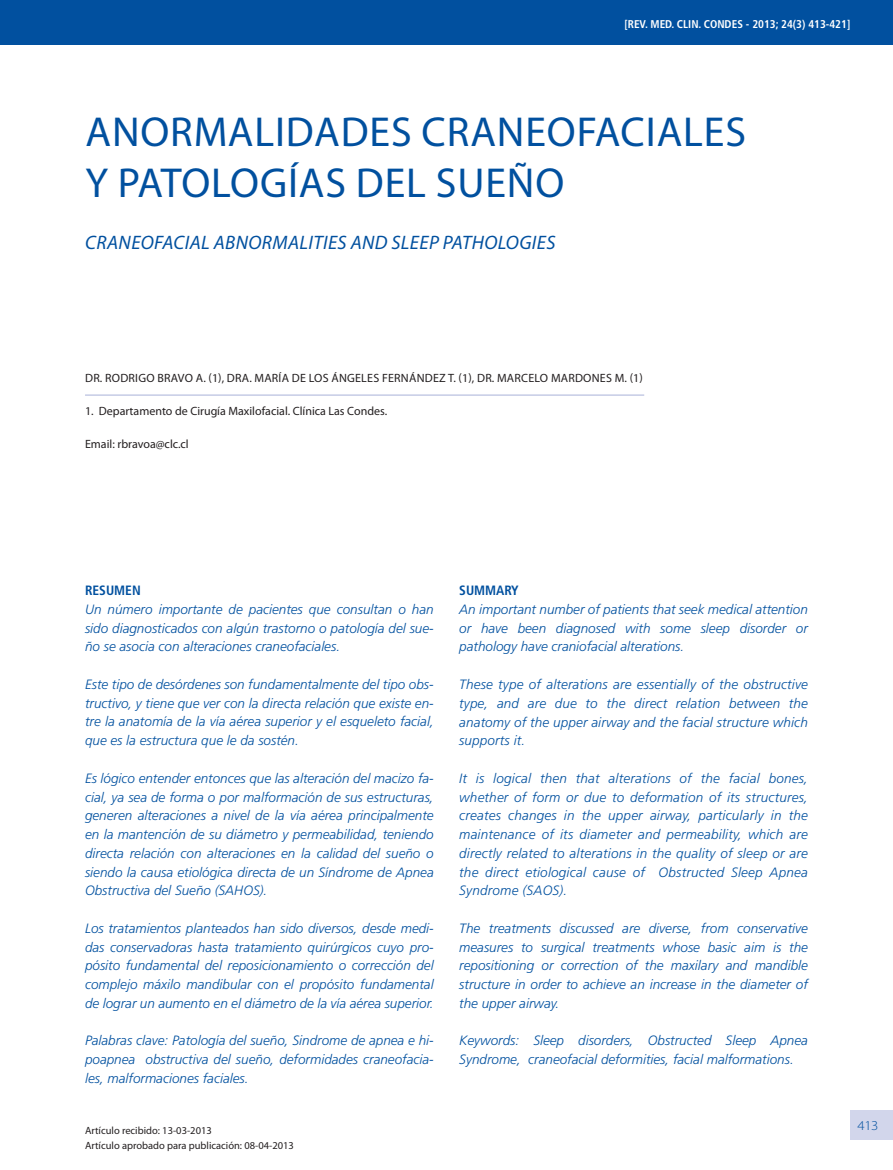
<style>
.page{position:relative;width:893px;height:1170px;background:#fff}
.page>*{position:absolute;margin:0;border:0;box-sizing:border-box;transform-origin:0 0}
.t1{font:42px/50.4px "Myriad Pro";letter-spacing:.02em;color:#01509f}
.t2{font:italic 19.5px "Myriad Pro";letter-spacing:.02em;color:#01509f}
.t3{font:italic 300 13.5px/18.8px "Frutiger";color:#01509f;text-align:justify}
.t4{font:700 condensed 13.5px "Frutiger";color:#01509f}
.t5{font:300 13.5px "Myriad Pro";color:#01509f;scale:1.1 1}
.t6{font:12px "Myriad Pro";color:#231f20}
.t7{font:700 condensed 11.25px "Frutiger";color:#fff}
.t8{font:10.5px/15.8px "Myriad Pro";color:#231f20}
</style>
<div class="page">
<div style="left:850px;top:1110px;width:43px;height:30px;background:#d2d6eb"></div>
<div style="left:0;top:0;width:893px;height:44px;background:#01509f"></div>
<hr style="left:85px;top:394px;width:559px;height:2px;background:#c5cbe5">
<p class="t7" style="left:624px;top:17px;width:227px">[REV. MED. CLIN. CONDES - 2013; 24(3) 413-421]</p>
<h1 class="t1" style="left:85px;top:106px;width:662px">ANORMALIDADES CRANEOFACIALES<br>Y PATOLOGÍAS DEL SUEÑO</h1>
<h2 class="t2" style="left:85px;top:230px;width:472px">CRANEOFACIAL ABNORMALITIES AND SLEEP PATHOLOGIES</h2>
<p class="t6" style="left:85px;top:371px;width:35px">Dr. Rodrigo</p>
<p class="t6" style="left:157px;top:371px;width:114px">Bravo A. (1), Dra. María</p>
<p class="t6" style="left:292px;top:371px;width:25px">de los</p>
<p class="t6" style="left:331px;top:371px;width:16px">Ángeles</p>
<p class="t6" style="left:382px;top:371px;width:15px">Fernánde</p>
<p class="t6" style="left:439px;top:371px;width:76px">z T. (1), Dr. Marcelo</p>
<p class="t6" style="left:551px;top:371px;width:18px">Mardones</p>
<p class="t6" style="left:615px;top:371px;width:30px">M. (1)</p>
<p class="t6" style="left:85px;top:404px;width:304px">1. Departamento de Cirugía Maxilofacial. Clínica Las Condes.</p>
<p class="t6" style="left:85px;top:437px;width:105px">Email: rbravoa@clc.cl</p>
<p class="t4" style="left:85px;top:582px;width:57px">RESUMEN</p>
<p class="t3" style="left:85px;top:599px;width:350px">Un número importante de pacientes que consultan o han sido diagnosticados con algún trastorno o patología del sue&shy;ño se asocia con alteraciones craneofaciales.</p>
<p class="t3" style="left:85px;top:674px;width:350px">Este tipo de desórdenes son fundamentalmente del tipo obs&shy;tructivo, y tiene que ver con la directa relación que existe en&shy;tre la anatomía de la vía aérea superior y el esqueleto facial, que es la estructura que le da sostén.</p>
<p class="t3" style="left:85px;top:768px;width:350px">Es lógico entender entonces que las alteración del macizo fa&shy;cial, ya sea de forma o por malformación de sus estructuras, generen alteraciones a nivel de la vía aérea principalmente en la mantención de su diámetro y permeabilidad, teniendo directa relación con alteraciones en la calidad del sueño o siendo la causa etiológica directa de un Síndrome de Apnea Obstructiva del Sueño (SAHOS).</p>
<p class="t3" style="left:85px;top:918px;width:350px">Los tratamientos planteados han sido diversos, desde medi&shy;das conservadoras hasta tratamiento quirúrgicos cuyo pro&shy;pósito fundamental del reposicionamiento o corrección del complejo máxilo mandibular con el propósito fundamental de lograr un aumento en el diámetro de la vía aérea superior.</p>
<p class="t3" style="left:85px;top:1031px;width:350px">Palabras clave: Patología del sueño, Sindrome de apnea e hi&shy;poapnea obstructiva del sueño, deformidades craneofacia&shy;les, malformaciones faciales.</p>
<p class="t8" style="left:85px;top:1121px;width:210px">Artículo recibido: 13-03-2013<br>Artículo aprobado para publicación: 08-04-2013</p>
<p class="t4" style="left:459px;top:582px;width:61px">SUMMARY</p>
<p class="t3" style="left:459px;top:599px;width:350px">An important number of patients that seek medical attention or have been diagnosed with some sleep disorder or pathology have craniofacial alterations.</p>
<p class="t3" style="left:459px;top:674px;width:350px">These type of alterations are essentially of the obstructive type, and are due to the direct relation between the anatomy of the upper airway and the facial structure which supports it.</p>
<p class="t3" style="left:459px;top:768px;width:350px">It is logical then that alterations of the facial bones, whether of form or due to deformation of its structures, creates changes in the upper airway, particularly in the maintenance of its diameter and permeability, which are directly related to alterations in the quality of sleep or are the direct etiological cause of Obstructed Sleep Apnea Syndrome (SAOS).</p>
<p class="t3" style="left:459px;top:918px;width:350px">The treatments discussed are diverse, from conservative measures to surgical treatments whose basic aim is the repositioning or correction of the maxilary and mandible structure in order to achieve an increase in the diameter of the upper airway.</p>
<p class="t3" style="left:459px;top:1031px;width:350px">Keywords: Sleep disorders, Obstructed Sleep Apnea<br>Syndrome, craneofacial deformities, facial malformations.</p>
<p class="t5" style="left:857px;top:1117px;width:21px">413</p>
</div>
